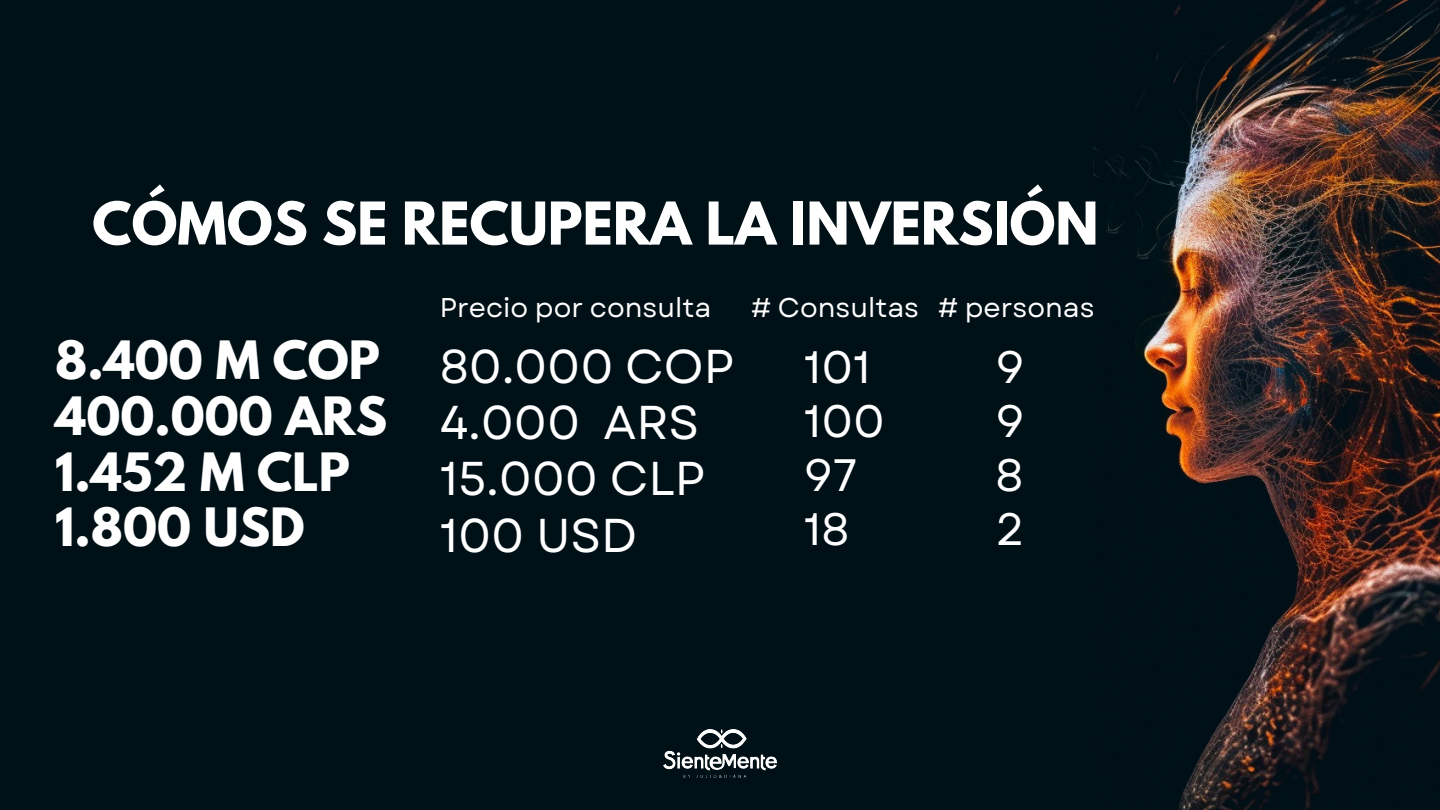
<style>
.page{position:relative;width:1440px;height:810px;background:#001017}
.page>*{position:absolute;margin:0;border:0;box-sizing:border-box;transform-origin:0 0}
.t1{font:700 52.3px "League Spartan";color:#fff}
.t2{font:47.4px/56.2px "Garet";color:#fff}
.t3{font:700 46.8px/55.7px "League Spartan";color:#fff}
.t4{font:45.4px/54px "Garet";color:#fff}
.t5{font:27.1px "Garet";color:#fff}
</style>
<div class="page">
<img style="left:1094px;top:0;width:346px;height:810px">
<img style="left:664px;top:729px;width:112px;height:49px">
<p class="t1" style="left:92px;top:198px;width:1008px">CÓMOS SE RECUPERA LA INVERSIÓN</p>
<p class="t5" style="left:440px;top:288px;width:273px">Precio por consulta</p>
<p class="t5" style="left:751px;top:288px;width:169px"># Consultas</p>
<p class="t3" style="left:55px;top:339px;width:333px">8.400 M COP<br>400.000 ARS<br>1.452 M CLP<br>1.800 USD</p>
<p class="t2" style="left:440px;top:338px;width:296px">80.000 COP<br>4.000 ARS<br>15.000 CLP<br>100 USD</p>
<p class="t4" style="left:804px;top:340px;width:83px">101<br>100<br>97<br>18</p>
<p class="t5" style="left:938px;top:288px;width:158px"># personas</p>
<p class="t4" style="left:996px;top:340px;width:31px;text-align:justify">9<br>9<br>8<br>2</p>
</div>
